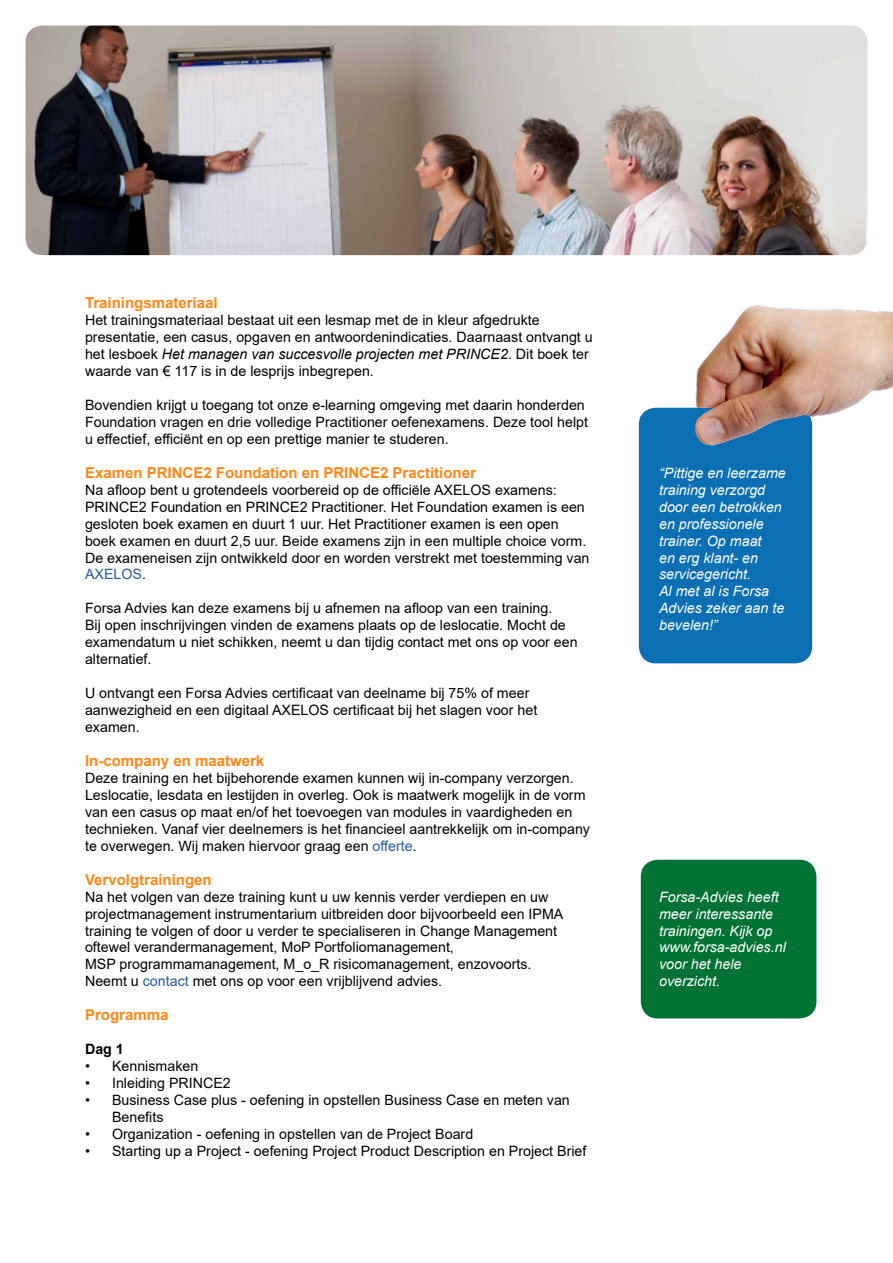
<style>
.page{position:relative;width:893px;height:1263px;background:#fff}
.page>*{position:absolute;margin:0;border:0;box-sizing:border-box;transform-origin:0 0}
.t1{font:700 15px "Arial";color:#ff8717}
.t2{font:14.25px/17px "Arial";color:#000}
.t3{font:italic 14.25px/17px "Arial";color:#fff}
.t4{font:700 14.25px "Arial";color:#000}
.s1{font-style:italic}
.s2{color:#275b9b}
</style>
<div class="page">
<img style="left:26px;top:26px;width:841px;height:229px">
<div style="left:641px;top:860px;width:175px;height:158px;background:#007233;border-radius:17px"></div>
<div style="left:639px;top:408px;width:173px;height:255px;background:#0b6fb3;border-radius:17px"></div>
<img style="left:655px;top:305px;width:238px;height:203px">
<p class="t1" style="left:85px;top:292px;width:134px">Trainingsmateriaal</p>
<p class="t2" style="left:85px;top:312px;width:509px">Het trainingsmateriaal bestaat uit een lesmap met de in kleur afgedrukte presentatie, een casus, opgaven en antwoordenindicaties. Daarnaast ontvangt u het lesboek <span class="s1">Het managen van succesvolle projecten met PRINCE2</span>. Dit boek ter waarde van € 117 is in de lesprijs inbegrepen.</p>
<p class="t2" style="left:85px;top:396px;width:504px">Bovendien krijgt u toegang tot onze e-learning omgeving met daarin honderden<br>Foundation vragen en drie volledige Practitioner oefenexamens. Deze tool helpt u effectief, efficiënt en op een prettige manier te studeren.</p>
<p class="t1" style="left:85px;top:462px;width:392px">Examen PRINCE2 Foundation en PRINCE2 Practitioner</p>
<p class="t2" style="left:85px;top:481px;width:506px">Na afloop bent u grotendeels voorbereid op de officiële AXELOS examens:<br>PRINCE2 Foundation en PRINCE2 Practitioner. Het Foundation examen is een gesloten boek examen en duurt 1 uur. Het Practitioner examen is een open boek examen en duurt 2,5 uur. Beide examens zijn in een multiple choice vorm.<br>De exameneisen zijn ontwikkeld door en worden verstrekt met toestemming van <span class="s2">AXELOS</span>.</p>
<p class="t2" style="left:85px;top:600px;width:494px">Forsa Advies kan deze examens bij u afnemen na afloop van een training.<br>Bij open inschrijvingen vinden de examens plaats op de leslocatie. Mocht de examendatum u niet schikken, neemt u dan tijdig contact met ons op voor een alternatief.</p>
<p class="t2" style="left:85px;top:684px;width:454px">U ontvangt een Forsa Advies certificaat van deelname bij 75% of meer aanwezigheid en een digitaal AXELOS certificaat bij het slagen voor het examen.</p>
<p class="t1" style="left:85px;top:750px;width:181px">In-company en maatwerk</p>
<p class="t2" style="left:85px;top:769px;width:507px">Deze training en het bijbehorende examen kunnen wij in-company verzorgen.<br>Leslocatie, lesdata en lestijden in overleg. Ook is maatwerk mogelijk in de vorm van een casus op maat en/of het toevoegen van modules in vaardigheden en technieken. Vanaf vier deelnemers is het financieel aantrekkelijk om in-company te overwegen. Wij maken hiervoor graag een <span class="s2">offerte</span>.</p>
<p class="t1" style="left:85px;top:869px;width:128px">Vervolgtrainingen</p>
<p class="t2" style="left:85px;top:888px;width:480px">Na het volgen van deze training kunt u uw kennis verder verdiepen en uw projectmanagement instrumentarium uitbreiden door bijvoorbeeld een IPMA training te volgen of door u verder te specialiseren in Change Management oftewel verandermanagement, MoP Portfoliomanagement,<br>MSP programmamanagement, M_o_R risicomanagement, enzovoorts.<br>Neemt u <span class="s2">contact</span> met ons op voor een vrijblijvend advies.</p>
<p class="t1" style="left:85px;top:1004px;width:85px">Programma</p>
<p class="t4" style="left:85px;top:1039px;width:40px">Dag 1</p>
<p class="t2" style="left:85px;top:1057px;width:115px">• Kennismaken</p>
<p class="t2" style="left:85px;top:1074px;width:147px">• Inleiding PRINCE2</p>
<p class="t2" style="left:112px;top:1091px;width:459px;text-indent:-27px">• Business Case plus - oefening in opstellen Business Case en meten van<br>Benefits</p>
<p class="t2" style="left:85px;top:1125px;width:390px">• Organization - oefening in opstellen van de Project Board</p>
<p class="t2" style="left:85px;top:1142px;width:503px">• Starting up a Project - oefening Project Product Description en Project Brief</p>
<p class="t3" style="left:659px;top:464px;width:128px">“Pittige en leerzame training verzorgd door een betrokken en professionele trainer. Op maat<br>en erg klant- en servicegericht.<br>Al met al is Forsa<br>Advies zeker aan te bevelen!”</p>
<p class="t3" style="left:659px;top:888px;width:128px">Forsa-Advies heeft meer interessante trainingen. Kijk op www.forsa-advies.nl voor het hele overzicht.</p>
</div>
